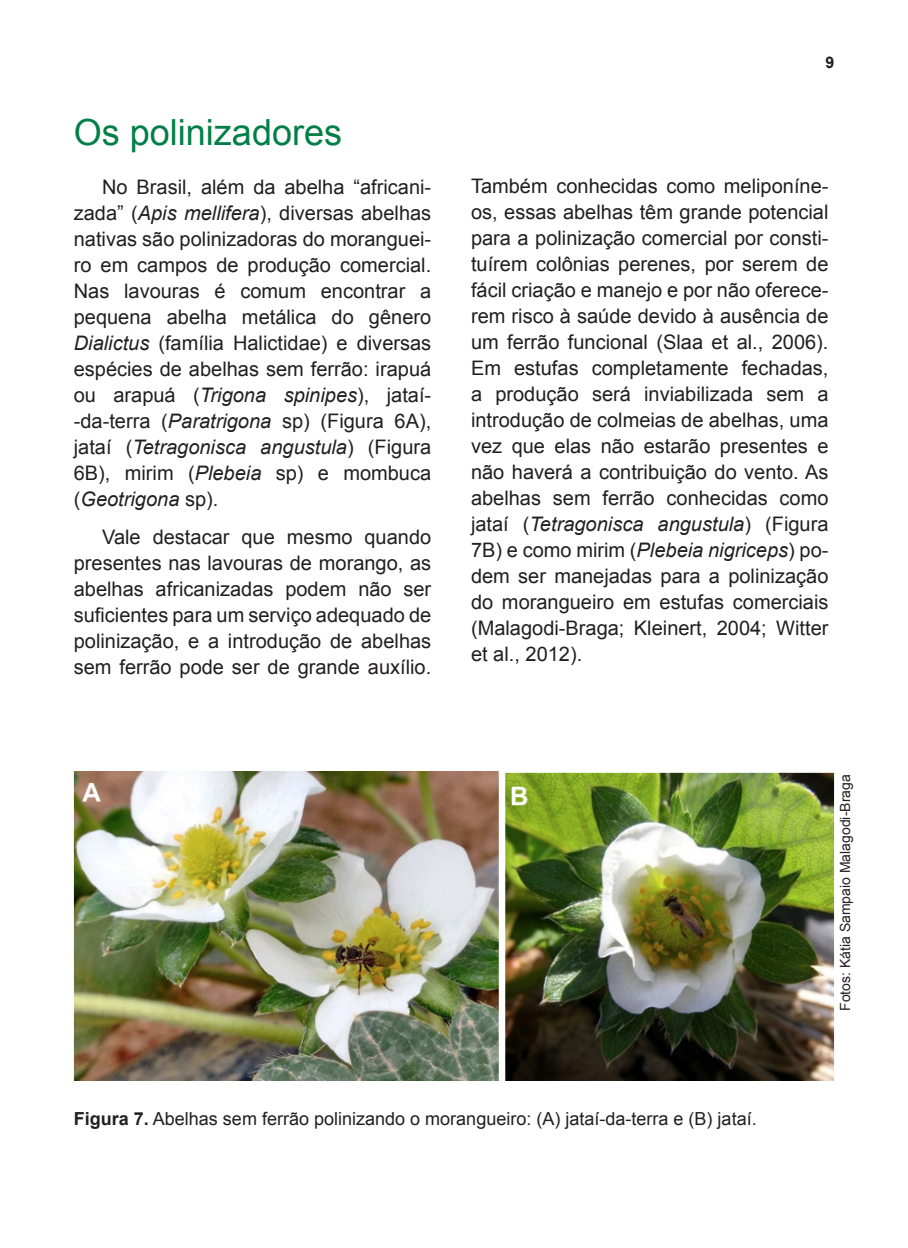
<style>
.page{position:relative;width:908px;height:1248px;background:#fff}
.page>*{position:absolute;margin:0;border:0;box-sizing:border-box;transform-origin:0 0}
.TITULO_1{font:36px "Arial";color:#007f46}
.MIOLO{font:20px/26px "Arial";color:#231f20;text-align:justify}
.FIGURA_LEGENDA{font:18px "Arial";color:#231f20}
.t1{font:700 16px "Arial";color:#231f20}
.CREDITO_FOTO{font:14px "Arial";color:#231f20}
.s1{font-style:italic}
.s2{font-weight:700}
</style>
<div class="page">
<img style="left:74px;top:771px;width:759px;height:309px">
<p class="TITULO_1" style="left:74px;top:109px;width:270px">Os polinizadores</p>
<p class="MIOLO" style="left:74px;top:174px;width:359px;text-indent:28px">No Brasil, além da abelha “africani&shy;zada” (<span class="s1">Apis mellifera</span>), diversas abelhas nativas são polinizadoras do moranguei&shy;ro em campos de produção comercial.<br>Nas lavouras é comum encontrar a pequena abelha metálica do gênero <span class="s1">Dialictus</span> (família Halictidae) e diversas espécies de abelhas sem ferrão: irapuá ou arapuá (<span class="s1">Trigona spinipes</span>), jataí--da-terra (<span class="s1">Paratrigona</span> sp) (Figura 6A), jataí (<span class="s1">Tetragonisca angustula</span>) (Figura 6B), mirim (<span class="s1">Plebeia</span> sp) e mombuca (<span class="s1">Geotrigona</span> sp).</p>
<p class="MIOLO" style="left:74px;top:523px;width:359px;text-indent:28px">Vale destacar que mesmo quando presentes nas lavouras de morango, as abelhas africanizadas podem não ser suficientes para um serviço adequado de polinização, e a introdução de abelhas sem ferrão pode ser de grande auxílio.</p>
<p class="t1" style="left:825px;top:52px;width:10px">9</p>
<p class="MIOLO" style="left:471px;top:173px;width:359px">Também conhecidas como meliponíne&shy;os, essas abelhas têm grande potencial para a polinização comercial por consti&shy;tuírem colônias perenes, por serem de fácil criação e manejo e por não oferece&shy;rem risco à saúde devido à ausência de um ferrão funcional (Slaa et al., 2006).<br>Em estufas completamente fechadas, a produção será inviabilizada sem a introdução de colmeias de abelhas, uma vez que elas não estarão presentes e não haverá a contribuição do vento. As abelhas sem ferrão conhecidas como jataí (<span class="s1">Tetragonisca angustula</span>) (Figura 7B) e como mirim (<span class="s1">Plebeia nigriceps</span>) po&shy;dem ser manejadas para a polinização do morangueiro em estufas comerciais (Malagodi-Braga; Kleinert, 2004; Witter et al., 2012).</p>
<p class="CREDITO_FOTO" style="left:835px;top:1010px;width:238px;rotate:-90deg">Fotos: Kátia Sampaio Malagodi-Braga</p>
<p class="FIGURA_LEGENDA" style="left:74px;top:1106px;width:684px"><span class="s2">Figura 7.</span> Abelhas sem ferrão polinizando o morangueiro: (A) jataí-da-terra e (B) jataí.</p>
</div>
